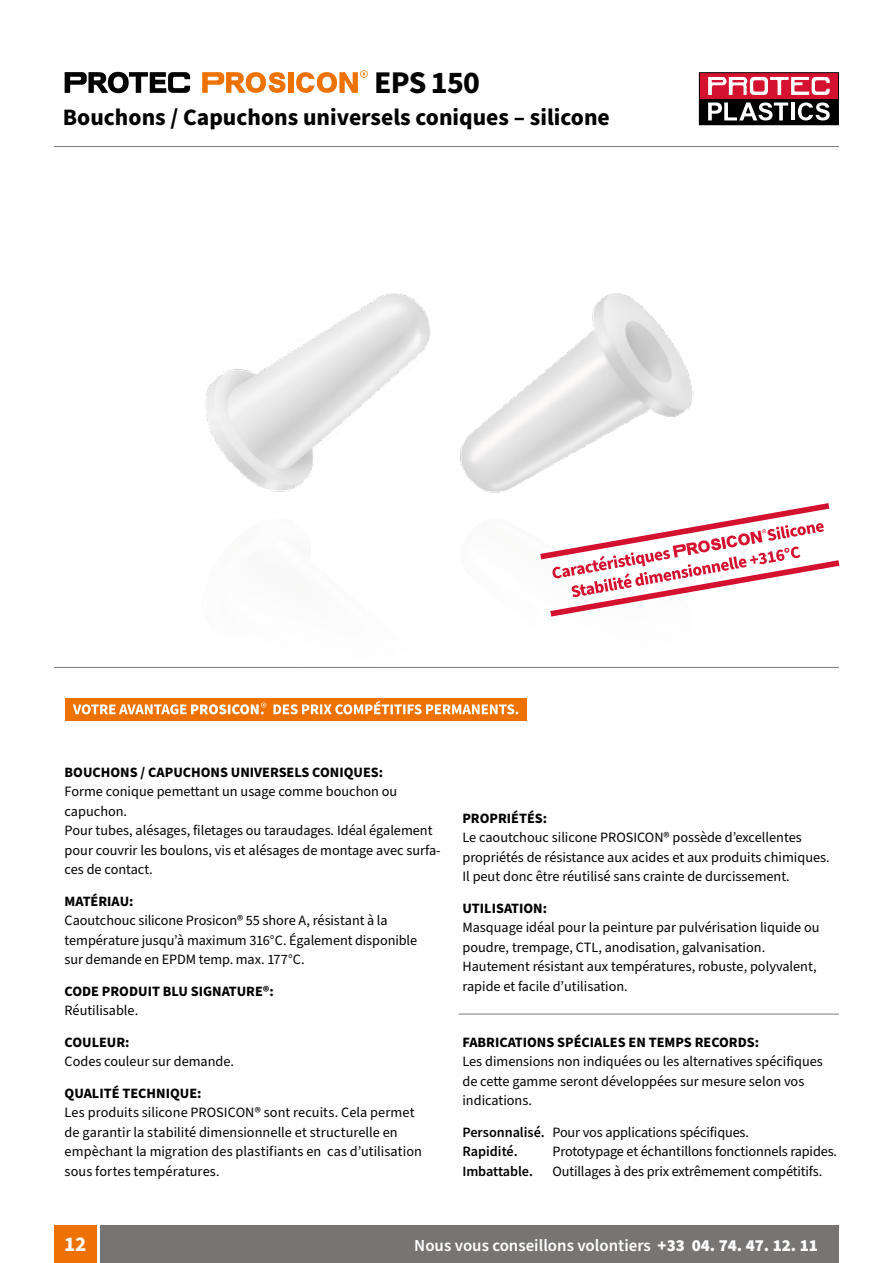
<style>
.page{position:relative;width:893px;height:1263px;background:#fff}
.page>*{position:absolute;margin:0;border:0;box-sizing:border-box;transform-origin:0 0}
.t1{font:700 31.65px "Source Sans Pro";letter-spacing:-.02em;color:#000}
.t2{font:700 23.55px "Source Sans Pro";color:#000}
.t3{font:700 21px "Source Sans Pro";color:#fff}
.t4{font:600 16.8px "Source Sans Pro";color:#fff}
.t5{font:14.25px/19.5px "Source Sans Pro";color:#000}
.t6{font:700 14.25px "Source Sans Pro";color:#000}
.t7{font:14.25px "Source Sans Variable";letter-spacing:-.005em;color:#000}
.s1{font-family:"Source Sans Variable"}
.s2{font-weight:900}
</style>
<div class="page">
<div style="left:100px;top:1225px;width:738px;height:38px;background:#767574"></div>
<div style="left:54px;top:1225px;width:43px;height:38px;background:#ee7203"></div>
<img style="left:460px;top:293px;width:234px;height:409px">
<img style="left:206px;top:293px;width:224px;height:199px">
<hr style="left:54px;top:146px;width:785px;height:1px;background:#7c7b7b">
<svg style="left:699px;top:72px;width:140px;height:53px"></svg>
<hr style="left:54px;top:667px;width:785px;height:1px;background:#7c7b7b">
<hr style="left:459px;top:1014px;width:380px;height:1px;background:#7c7b7b">
<svg style="left:65px;top:72px;width:125px;height:21px"></svg>
<svg style="left:202px;top:72px;width:84px;height:21px"></svg>
<div style="left:288px;top:72px;width:6px;height:21px;background:#ee7203"></div>
<svg style="left:296px;top:70px;width:72px;height:23px"></svg>
<svg style="left:540px;top:503px;width:299px;height:113px"></svg>
<div style="left:65px;top:698px;width:461px;height:22px;background:#ee7203"></div>
<svg style="left:73px;top:701px;width:445px;height:13px"></svg>
<h1 class="t1" style="left:374px;top:61px;width:108px">EPS 150</h1>
<h2 class="t2" style="left:63px;top:101px;width:548px">Bouchons / Capuchons universels coniques – silicone</h2>
<p class="t6" style="left:65px;top:762px;width:320px">BOUCHONS / CAPUCHONS UNIVERSELS CONIQUES:</p>
<p class="t5" style="left:65px;top:782px;width:377px">Forme conique pemettant un usage comme bouchon ou capuchon.<br>Pour tubes, alésages, filetages ou taraudages. Idéal également pour couvrir les boulons, vis et alésages de montage avec surfa&shy;ces de contact.</p>
<p class="t6" style="left:65px;top:891px;width:70px">MATÉRIAU:</p>
<p class="t5" style="left:65px;top:911px;width:354px">Caoutchouc silicone Prosicon® 55 shore A, résistant à la température jusqu’à maximum 316°C. Également disponible sur demande en EPDM temp. max. 177°C.</p>
<p class="t6" style="left:65px;top:981px;width:211px">CODE PRODUIT BLU SIGNATURE®:</p>
<p class="t5" style="left:65px;top:1001px;width:75px">Réutilisable.</p>
<p class="t6" style="left:65px;top:1032px;width:67px">COULEUR:</p>
<p class="t5" style="left:65px;top:1052px;width:171px">Codes couleur sur demande.</p>
<p class="t6" style="left:65px;top:1083px;width:138px">QUALITÉ TECHNIQUE:</p>
<p class="t5" style="left:65px;top:1103px;width:359px">Les produits silicone PROSICON® sont recuits. Cela permet de garantir la stabilité dimensionnelle et structurelle en empèchant la migration des plastifiants en cas d’utilisation sous fortes températures.</p>
<p class="t6" style="left:462px;top:808px;width:86px">PROPRIÉTÉS:</p>
<p class="t5" style="left:462px;top:828px;width:369px">Le caoutchouc silicone PROSICON® possède d’excellentes propriétés de résistance aux acides et aux produits chimiques.<br>Il peut donc être réutilisé sans crainte de durcissement.</p>
<p class="t6" style="left:462px;top:898px;width:86px">UTILISATION:</p>
<p class="t5" style="left:462px;top:918px;width:359px">Masquage idéal pour la peinture par pulvérisation liquide ou poudre, trempage, CTL, anodisation, galvanisation.<br>Hautement résistant aux températures, robuste, polyvalent, rapide et facile d’utilisation.</p>
<p class="t6" style="left:462px;top:1032px;width:298px">FABRICATIONS SPÉCIALES EN TEMPS RECORDS:</p>
<p class="t5" style="left:462px;top:1052px;width:362px">Les dimensions non indiquées ou les alternatives spécifiques de cette gamme seront développées sur mesure selon vos indications.</p>
<p class="t5" style="left:462px;top:1122px;width:288px"><span class="s1">Personnalisé.</span> Pour vos applications spécifiques.</p>
<p class="t7" style="left:462px;top:1143px;width:57px">Rapidité.</p>
<p class="t5" style="left:552px;top:1142px;width:286px">Prototypage et échantillons fonctionnels rapides.</p>
<p class="t7" style="left:462px;top:1162px;width:72px">Imbattable.</p>
<p class="t5" style="left:552px;top:1161px;width:271px">Outillages à des prix extrêmement compétitifs.</p>
<h3 class="t3" style="left:64px;top:1230px;width:24px">12</h3>
<p class="t4" style="left:414px;top:1234px;width:405px">Nous vous conseillons volontiers <span class="s2">+33 04. 74. 47. 12. 11</span></p>
</div>
